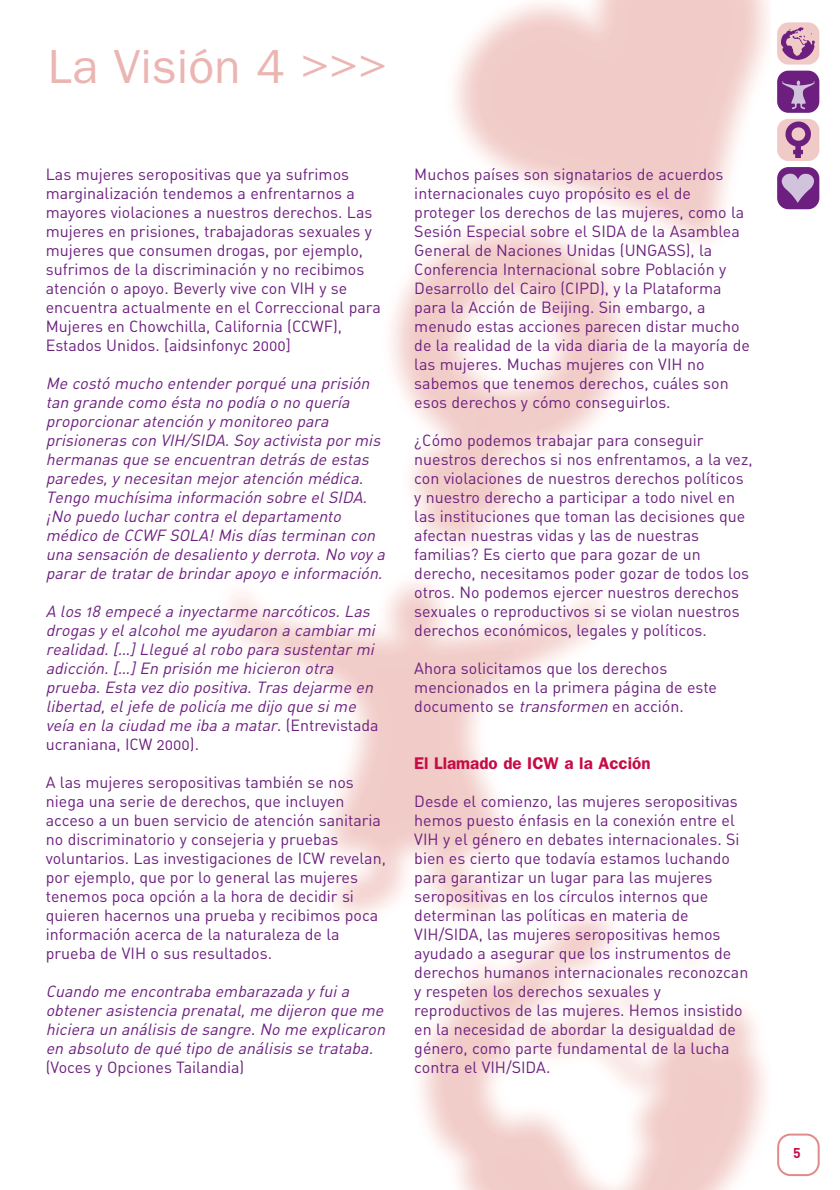
<style>
.page{position:relative;width:840px;height:1190px;background:#fff}
.page>*{position:absolute;margin:0;border:0;box-sizing:border-box;transform-origin:0 0}
.t1{font:48px "Franklin Gothic";color:#ebb5b2}
.t2{font:600 17px "Franklin Gothic";color:#c60b46}
.t3{font:16px/19px "DIN Regular Alternate";color:#6c1f7e}
.t4{font:italic 16px/19px "DIN Regular Alternate";color:#6c1f7e}
.t5{font:700 14px "DIN";color:#c60b46}
.s1{font-style:normal}
.s2{font-style:italic}
</style>
<div class="page">
<div style="left:777px;top:22px;width:42px;height:43px;background:#f0cac7;border-radius:11px"></div>
<img style="left:782px;top:27px;width:33px;height:33px">
<div style="left:777px;top:71px;width:42px;height:42px;background:#6c1f7e;border-radius:11px"></div>
<img style="left:782px;top:80px;width:33px;height:30px">
<div style="left:777px;top:119px;width:42px;height:42px;background:#f0cac7;border-radius:11px"></div>
<img style="left:780px;top:122px;width:31px;height:36px">
<div style="left:777px;top:167px;width:42px;height:42px;background:#6c1f7e;border-radius:11px"></div>
<img style="left:782px;top:173px;width:32px;height:30px">
<svg style="left:777px;top:1134px;width:43px;height:42px"></svg>
<h1 class="t1" style="left:48px;top:50px;width:341px">La Visión 4 &gt;&gt;&gt;</h1>
<p class="t3" style="left:46px;top:166px;width:337px">Las mujeres seropositivas que ya sufrimos marginalización tendemos a enfrentarnos a mayores violaciones a nuestros derechos. Las mujeres en prisiones, trabajadoras sexuales y mujeres que consumen drogas, por ejemplo, sufrimos de la discriminación y no recibimos atención o apoyo. Beverly vive con VIH y se encuentra actualmente en el Correccional para Mujeres en Chowchilla, California (CCWF), Estados Unidos. [aidsinfonyc 2000]</p>
<p class="t4" style="left:46px;top:375px;width:344px">Me costó mucho entender porqué una prisión tan grande como ésta no podía o no quería proporcionar atención y monitoreo para prisioneras con VIH/SIDA. Soy activista por mis hermanas que se encuentran detrás de estas paredes, y necesitan mejor atención médica.<br>Tengo muchísima información sobre el SIDA. ¡No puedo luchar contra el departamento médico de CCWF SOLA! Mis días terminan con una sensación de desaliento y derrota. No voy a parar de tratar de brindar apoyo e información.</p>
<p class="t4" style="left:46px;top:603px;width:334px">A los 18 empecé a inyectarme narcóticos. Las drogas y el alcohol me ayudaron a cambiar mi realidad. […] Llegué al robo para sustentar mi adicción. […] En prisión me hicieron otra prueba. Esta vez dio positiva. Tras dejarme en libertad, el jefe de policía me dijo que si me veía en la ciudad me iba a matar. <span class="s1">( E n t rev i s t a d a ucraniana, ICW 2000).</span></p>
<p class="t3" style="left:46px;top:774px;width:342px">A las mujeres seropositivas también se nos niega una serie de derechos, que incluyen acceso a un buen servicio de atención sanitaria no discriminatorio y consejeria y pruebas voluntarios. Las investigaciones de ICW revelan, por ejemplo, que por lo general las mujeres tenemos poca opción a la hora de decidir si quieren hacernos una prueba y recibimos poca información acerca de la naturaleza de la prueba de VIH o sus resultados.</p>
<p class="t4" style="left:46px;top:983px;width:344px">Cuando me encontraba embarazada y fui a obtener asistencia prenatal, me dijeron que me hiciera un análisis de sangre. No me explicaron en absoluto de qué tipo de análisis se trataba.</p>
<p class="t3" style="left:46px;top:1059px;width:200px">(Voces y Opciones Tailandia)</p>
<p class="t3" style="left:414px;top:166px;width:337px">Muchos países son signatarios de acuerdos internacionales cuyo propósito es el de proteger los derechos de las mujeres, como la Sesión Especial sobre el SIDA de la Asamblea General de Naciones Unidas (UNGASS), la Conferencia Internacional sobre Población y Desarrollo del Cairo (CIPD), y la Plataforma para la Acción de Beijing. Sin embargo, a menudo estas acciones parecen distar mucho de la realidad de la vida diaria de la mayoría de las mujeres. Muchas mujeres con VIH no sabemos que tenemos derechos, cuáles son esos derechos y cómo conseguirlos.</p>
<p class="t3" style="left:414px;top:432px;width:340px">¿Cómo podemos trabajar para conseguir nuestros derechos si nos enfrentamos, a la vez, con violaciones de nuestros derechos políticos y nuestro derecho a participar a todo nivel en las instituciones que toman las decisiones que afectan nuestras vidas y las de nuestras familias? Es cierto que para gozar de un derecho, necesitamos poder gozar de todos los otros. No podemos ejercer nuestros derechos sexuales o reproductivos si se violan nuestros derechos económicos, legales y políticos.</p>
<p class="t3" style="left:414px;top:660px;width:304px">Ahora solicitamos que los derechos mencionados en la primera página de este documento se <span class="s2">transformen</span>en acción.</p>
<p class="t2" style="left:414px;top:757px;width:238px">El Llamado de ICW a la Acción</p>
<p class="t3" style="left:414px;top:793px;width:336px">Desde el comienzo, las mujeres seropositivas hemos puesto énfasis en la conexión entre el VIH y el género en debates internacionales. Si bien es cierto que todavía estamos luchando para garantizar un lugar para las mujeres seropositivas en los círculos internos que determinan las políticas en materia de VIH/SIDA, las mujeres seropositivas hemos ayudado a asegurar que los instrumentos de derechos humanos internacionales reconozcan y respeten los derechos sexuales y reproductivos de las mujeres. Hemos insistido en la necesidad de abordar la desigualdad de género, como parte fundamental de la lucha contra el VIH/SIDA.</p>
<p class="t5" style="left:793px;top:1148px;width:9px">5</p>
</div>
